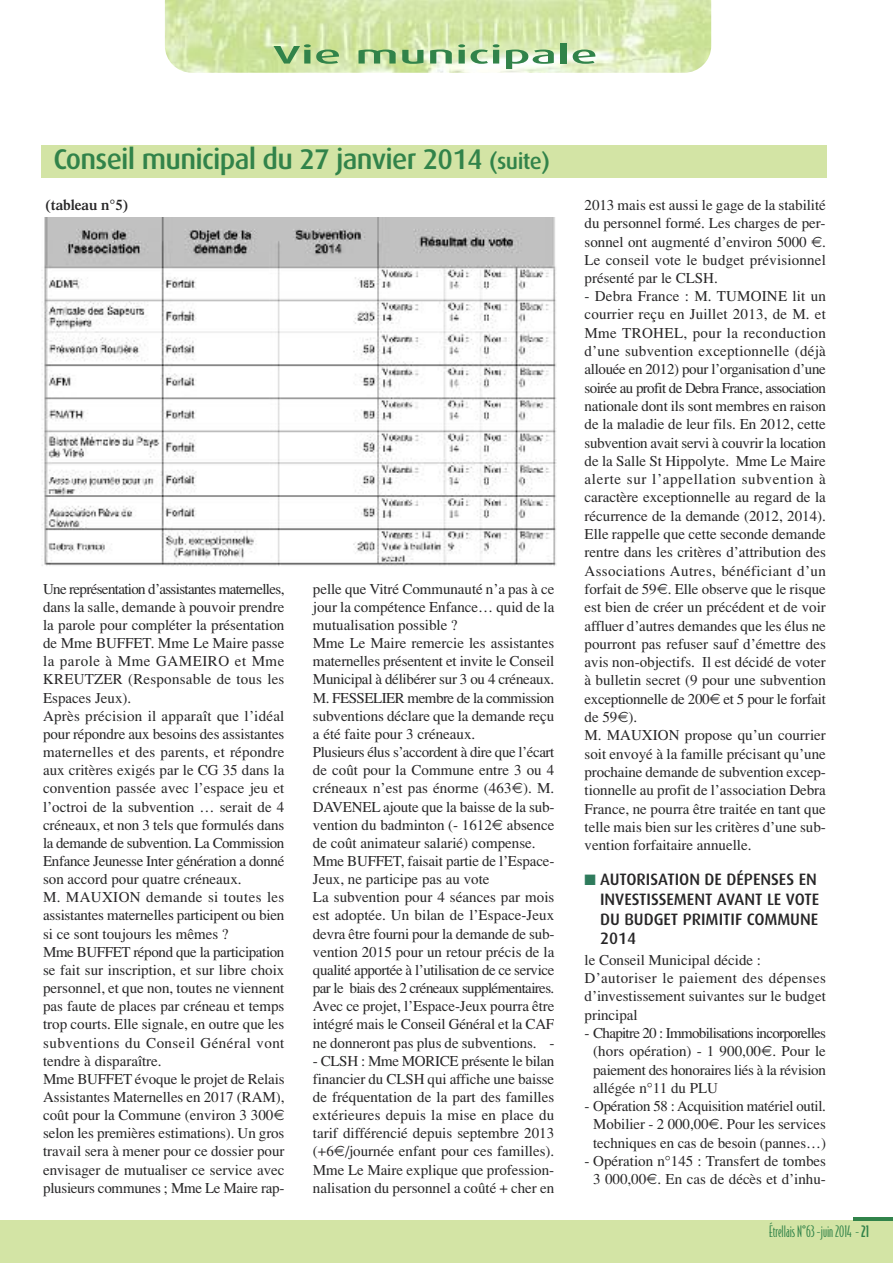
<style>
.page{position:relative;width:893px;height:1263px;background:#fff}
.page>*{position:absolute;margin:0;border:0;box-sizing:border-box;transform-origin:0 0}
.t1{font:500 28.5px "Dax";letter-spacing:-.025em;color:#31834a}
.t2{font:500 25.5px "Dax";color:#31834a;scale:2 1}
.t3{font:500 16.5px/19.8px "Dax";color:#272627}
.t4{font:15px/18.1px "Times";color:#272627}
.t5{font:15px "Bodega Sans";color:#31834a}
.t6{font:600 15px "Times";color:#272627}
.s1{font-size:22.5px}
.s2{color:#2e7b5c}
.s3{font-weight:500}
</style>
<div class="page">
<div style="left:0;top:1220px;width:893px;height:43px;background:#d3e4a5"></div>
<hr style="left:853px;top:1218px;width:40px;height:3px;background:#31834a">
<img style="left:165px;top:0;width:546px;height:73px">
<div style="left:42px;top:145px;width:785px;height:32px;background:#d3e4a5"></div>
<img style="left:41px;top:217px;width:516px;height:349px">
<h2 class="t2" style="left:273px;top:46px;width:164px">Vie municipale</h2>
<h1 class="t1" style="left:53px;top:149px;width:498px">Conseil municipal du 27 janvier 2014 <span class="s1">(suite)</span></h1>
<p class="t6" style="left:46px;top:199px;width:84px">(tableau n°5)</p>
<p class="t4" style="left:43px;top:579px;width:243px">Une représentation d’assistantes maternelles, dans la salle, demande à pouvoir prendre la parole pour compléter la présentation de Mme BUFFET. Mme Le Maire passe la parole à Mme GAMEIRO et Mme KREUTZER (Responsable de tous les Espaces Jeux).<br>Après précision il apparaît que l’idéal pour répondre aux besoins des assistantes maternelles et des parents, et répondre aux critères exigés par le CG 35 dans la convention passée avec l’espace jeu et l’octroi de la subvention … serait de 4 créneaux, et non 3 tels que formulés dans la demande de subvention. La Commission Enfance Jeunesse Inter génération a donné son accord pour quatre créneaux.<br>M. MAUXION demande si toutes les assistantes maternelles participent ou bien si ce sont toujours les mêmes ?<br>Mme BUFFET répond que la participation se fait sur inscription, et sur libre choix personnel, et que non, toutes ne viennent pas faute de places par créneau et temps trop courts. Elle signale, en outre que les subventions du Conseil Général vont tendre à disparaître.<br>Mme BUFFET évoque le projet de Relais Assistantes Maternelles en 2017 (RAM), coût pour la Commune (environ 3 300 selon les premières estimations). Un gros travail sera à mener pour ce dossier pour envisager de mutualiser ce service avec plusieurs communes ; Mme Le Maire rap-</p>
<p class="t4" style="left:313px;top:579px;width:243px">pelle que Vitré Communauté n’a pas à ce jour la compétence Enfance… quid de la mutualisation possible ?<br>Mme Le Maire remercie les assistantes maternelles présentent et invite le Conseil Municipal à délibérer sur 3 ou 4 créneaux.<br>M. FESSELIER membre de la commission subventions déclare que la demande reçu a été faite pour 3 créneaux.<br>Plusieurs élus s’accordent à dire que l’écart de coût pour la Commune entre 3 ou 4 créneaux n’est pas énorme (463 ). M.<br>DAVENEL ajoute que la baisse de la sub&shy;vention du badminton (- 1612 absence de coût animateur salarié) compense.<br>Mme BUFFET, faisait partie de l’Espace-Jeux, ne participe pas au vote<br>La subvention pour 4 séances par mois est adoptée. Un bilan de l’Espace-Jeux devra être fourni pour la demande de sub&shy;vention 2015 pour un retour précis de la qualité apportée à l’utilisation de ce service par le biais des 2 créneaux supplémentaires.<br>Avec ce projet, l’Espace-Jeux pourra être intégré mais le Conseil Général et la CAF ne donneront pas plus de subventions. -</p>
<p class="t4" style="left:313px;top:1051px;width:243px;text-align:justify">- CLSH : Mme MORICE présente le bilan financier du CLSH qui affiche une baisse de fréquentation de la part des familles extérieures depuis la mise en place du tarif différencié depuis septembre 2013 (+6 /journée enfant pour ces familles).<br>Mme Le Maire explique que profession&shy;nalisation du personnel a coûté + cher en</p>
<p class="t4" style="left:584px;top:196px;width:243px;text-align:justify">2013 mais est aussi le gage de la stabilité du personnel formé. Les charges de per&shy;sonnel ont augmenté d’environ 5000 .<br>Le conseil vote le budget prévisionnel présenté par le CLSH.</p>
<p class="t4" style="left:584px;top:287px;width:243px">- Debra France : M. TUMOINE lit un courrier reçu en Juillet 2013, de M. et Mme TROHEL, pour la reconduction d’une subvention exceptionnelle (déjà allouée en 2012) pour l’organisation d’une soirée au profit de Debra France, association nationale dont ils sont membres en raison de la maladie de leur fils. En 2012, cette subvention avait servi à couvrir la location de la Salle St Hippolyte. Mme Le Maire alerte sur l’appellation subvention à caractère exceptionnelle au regard de la récurrence de la demande (2012, 2014).<br>Elle rappelle que cette seconde demande rentre dans les critères d’attribution des Associations Autres, bénéficiant d’un forfait de 59 . Elle observe que le risque est bien de créer un précédent et de voir affluer d’autres demandes que les élus ne pourront pas refuser sauf d’émettre des avis non-objectifs. Il est décidé de voter à bulletin secret (9 pour une subvention exceptionnelle de 200 et 5 pour le forfait de 59 ).<br>M. MAUXION propose qu’un courrier soit envoyé à la famille précisant qu’une prochaine demande de subvention excep&shy;tionnelle au profit de l’association Debra France, ne pourra être traitée en tant que telle mais bien sur les critères d’une sub&shy;vention forfaitaire annuelle.</p>
<p class="t3" style="left:600px;top:871px;width:221px;text-indent:-16px"><span class="s2">■</span> AUTORISATION DE DÉPENSES EN<br>INVESTISSEMENT AVANT LE VOTE<br>DU BUDGET PRIMITIF COMMUNE<br>2014</p>
<p class="t4" style="left:584px;top:950px;width:243px">le Conseil Municipal décide :<br>D’autoriser le paiement des dépenses d’investissement suivantes sur le budget principal</p>
<p class="t4" style="left:593px;top:1023px;width:234px;text-align:justify;text-indent:-9px">- Chapitre 20 : Immobilisations incorporelles (hors opération) - 1 900,00 . Pour le paiement des honoraires liés à la révision allégée n°11 du PLU</p>
<p class="t4" style="left:584px;top:1097px;width:243px;text-align:center">- Opération 58 : Acquisition matériel outil.<br>Mobilier - 2 000,00 . Pour les services techniques en cas de besoin (pannes…)</p>
<p class="t4" style="left:584px;top:1152px;width:243px;text-align:center">- Opération n°145 : Transfert de tombes<br>3 000,00 . En cas de décès et d’inhu-</p>
<p class="t5" style="left:769px;top:1223px;width:102px">ÉtrellaisN°63-juin2014 -<span class="s3">21</span></p>
</div>
